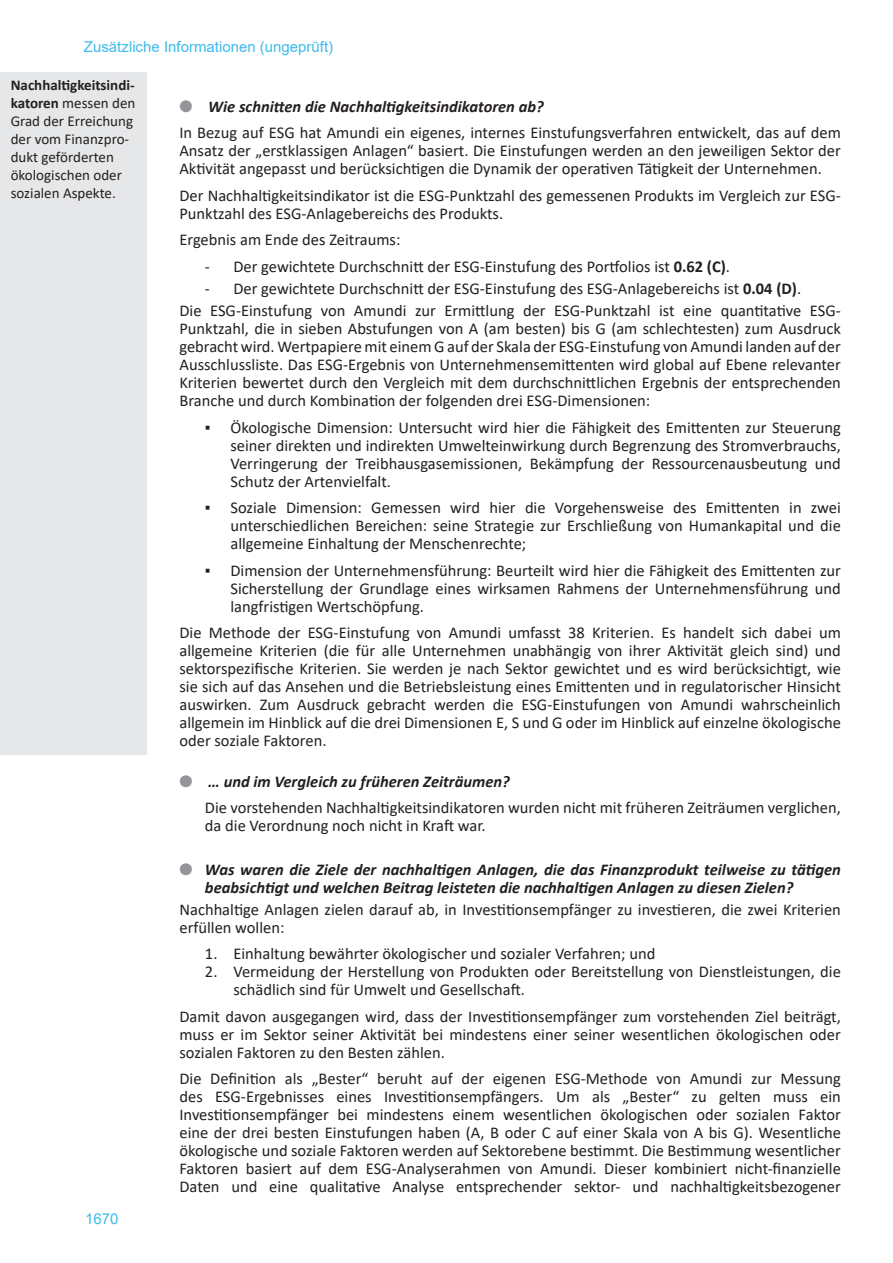
<style>
.page{position:relative;width:893px;height:1263px;background:#fff}
.page>*{position:absolute;margin:0;border:0;box-sizing:border-box;transform-origin:0 0}
.t1{font:16.5px/18px "Calibri";color:#231f20}
.t2{font:italic 700 16.5px/18px "Calibri";color:#231f20}
.t3{font:15px/18px "Calibri";color:#231f20}
.t4{font:15px "Arial";color:#3ebbec}
.s1{font-weight:700}
.s2{color:#939598}
.s3{font-weight:700;font-style:italic}
</style>
<div class="page">
<div style="left:0;top:72px;width:147px;height:683px;background:#e6e7e9"></div>
<p class="t4" style="left:84px;top:37px;width:251px">Zusätzliche Informationen (ungeprüft)</p>
<p class="t3" style="left:11px;top:76px;width:126px"><span class="s1">Nachhaltigkeitsindi&shy;katoren</span> messen den<br>Grad der Erreichung der vom Finanzpro&shy;dukt geförderten ökologischen oder sozialen Aspekte.</p>
<p class="t4" style="left:85px;top:1208px;width:35px">1670</p>
<p class="t1" style="left:179px;top:92px;width:663px;line-height:26.5px"><span class="s2">●</span> <span class="s3">Wie schnitten die Nachhaltigkeitsindikatoren ab?<br></span>In Bezug auf ESG hat Amundi ein eigenes, internes Einstufungsverfahren entwickelt, das auf dem</p>
<p class="t1" style="left:179px;top:141px;width:663px">Ansatz der „erstklassigen Anlagen“ basiert. Die Einstufungen werden an den jeweiligen Sektor der<br>Aktivität angepasst und berücksichtigen die Dynamik der operativen Tätigkeit der Unternehmen.</p>
<p class="t1" style="left:179px;top:186px;width:663px">Der Nachhaltigkeitsindikator ist die ESG-Punktzahl des gemessenen Produkts im Vergleich zur ESG-<br>Punktzahl des ESG-Anlagebereichs des Produkts.</p>
<p class="t1" style="left:179px;top:230px;width:222px">Ergebnis am Ende des Zeitraums:</p>
<p class="t1" style="left:205px;top:257px;width:527px">- Der gewichtete Durchschnitt der ESG-Einstufung des Portfolios ist <span class="s1">0.62 (C)</span>.</p>
<p class="t1" style="left:179px;top:277px;width:663px;line-height:22.2px;text-indent:26px">- Der gewichtete Durchschnitt der ESG-Einstufung des ESG-Anlagebereichs ist <span class="s1">0.04 (D)</span>.<br>Die ESG-Einstufung von Amundi zur Ermittlung der ESG-Punktzahl ist eine quantitative ESG-</p>
<p class="t1" style="left:179px;top:319px;width:663px;text-align:justify">Punktzahl, die in sieben Abstufungen von A (am besten) bis G (am schlechtesten) zum Ausdruck gebracht wird. Wertpapiere mit einem G auf der Skala der ESG-Einstufung von Amundi landen auf der Ausschlussliste. Das ESG-Ergebnis von Unternehmensemittenten wird global auf Ebene relevanter Kriterien bewertet durch den Vergleich mit dem durchschnittlichen Ergebnis der entsprechenden Branche und durch Kombination der folgenden drei ESG-Dimensionen:</p>
<p class="t1" style="left:230px;top:418px;width:612px;text-align:justify;text-indent:-26px">▪ Ökologische Dimension: Untersucht wird hier die Fähigkeit des Emittenten zur Steuerung seiner direkten und indirekten Umwelteinwirkung durch Begrenzung des Stromverbrauchs, Verringerung der Treibhausgasemissionen, Bekämpfung der Ressourcenausbeutung und Schutz der Artenvielfalt.</p>
<p class="t1" style="left:230px;top:498px;width:612px;text-align:justify;text-indent:-26px">▪ Soziale Dimension: Gemessen wird hier die Vorgehensweise des Emittenten in zwei unterschiedlichen Bereichen: seine Strategie zur Erschließung von Humankapital und die allgemeine Einhaltung der Menschenrechte;</p>
<p class="t1" style="left:230px;top:561px;width:612px;text-align:justify;text-indent:-26px">▪ Dimension der Unternehmensführung: Beurteilt wird hier die Fähigkeit des Emittenten zur Sicherstellung der Grundlage eines wirksamen Rahmens der Unternehmensführung und langfristigen Wertschöpfung.</p>
<p class="t1" style="left:179px;top:623px;width:663px;text-align:justify">Die Methode der ESG-Einstufung von Amundi umfasst 38 Kriterien. Es handelt sich dabei um allgemeine Kriterien (die für alle Unternehmen unabhängig von ihrer Aktivität gleich sind) und sektorspezifische Kriterien. Sie werden je nach Sektor gewichtet und es wird berücksichtigt, wie sie sich auf das Ansehen und die Betriebsleistung eines Emittenten und in regulatorischer Hinsicht auswirken. Zum Ausdruck gebracht werden die ESG-Einstufungen von Amundi wahrscheinlich allgemein im Hinblick auf die drei Dimensionen E, S und G oder im Hinblick auf einzelne ökologische oder soziale Faktoren.</p>
<p class="t1" style="left:205px;top:767px;width:637px;line-height:26.5px;text-indent:-26px"><span class="s2">●</span> <span class="s3">… und im Vergleich zu früheren Zeiträumen?<br></span>Die vorstehenden Nachhaltigkeitsindikatoren wurden nicht mit früheren Zeiträumen verglichen,</p>
<p class="t1" style="left:205px;top:816px;width:282px">da die Verordnung noch nicht in Kraft war.</p>
<p class="t2" style="left:205px;top:860px;width:637px;text-indent:-26px"><span class="s2">●</span> Was waren die Ziele der nachhaltigen Anlagen, die das Finanzprodukt teilweise zu tätigen beabsichtigt und welchen Beitrag leisteten die nachhaltigen Anlagen zu diesen Zielen?</p>
<p class="t1" style="left:179px;top:900px;width:663px">Nachhaltige Anlagen zielen darauf ab, in Investitionsempfänger zu investieren, die zwei Kriterien erfüllen wollen:</p>
<p class="t1" style="left:205px;top:944px;width:452px">1. Einhaltung bewährter ökologischer und sozialer Verfahren; und</p>
<p class="t1" style="left:233px;top:962px;width:609px;text-indent:-28px">2. Vermeidung der Herstellung von Produkten oder Bereitstellung von Dienstleistungen, die schädlich sind für Umwelt und Gesellschaft.</p>
<p class="t1" style="left:179px;top:1007px;width:663px;text-align:justify">Damit davon ausgegangen wird, dass der Investitionsempfänger zum vorstehenden Ziel beiträgt, muss er im Sektor seiner Aktivität bei mindestens einer seiner wesentlichen ökologischen oder sozialen Faktoren zu den Besten zählen.</p>
<p class="t1" style="left:179px;top:1069px;width:663px;text-align:justify">Die Definition als „Bester“ beruht auf der eigenen ESG-Methode von Amundi zur Messung des ESG-Ergebnisses eines Investitionsempfängers. Um als „Bester“ zu gelten muss ein Investitionsempfänger bei mindestens einem wesentlichen ökologischen oder sozialen Faktor eine der drei besten Einstufungen haben (A, B oder C auf einer Skala von A bis G). Wesentliche ökologische und soziale Faktoren werden auf Sektorebene bestimmt. Die Bestimmung wesentlicher Faktoren basiert auf dem ESG-Analyserahmen von Amundi. Dieser kombiniert nicht-finanzielle Daten und eine qualitative Analyse entsprechender sektor- und nachhaltigkeitsbezogener</p>
</div>
